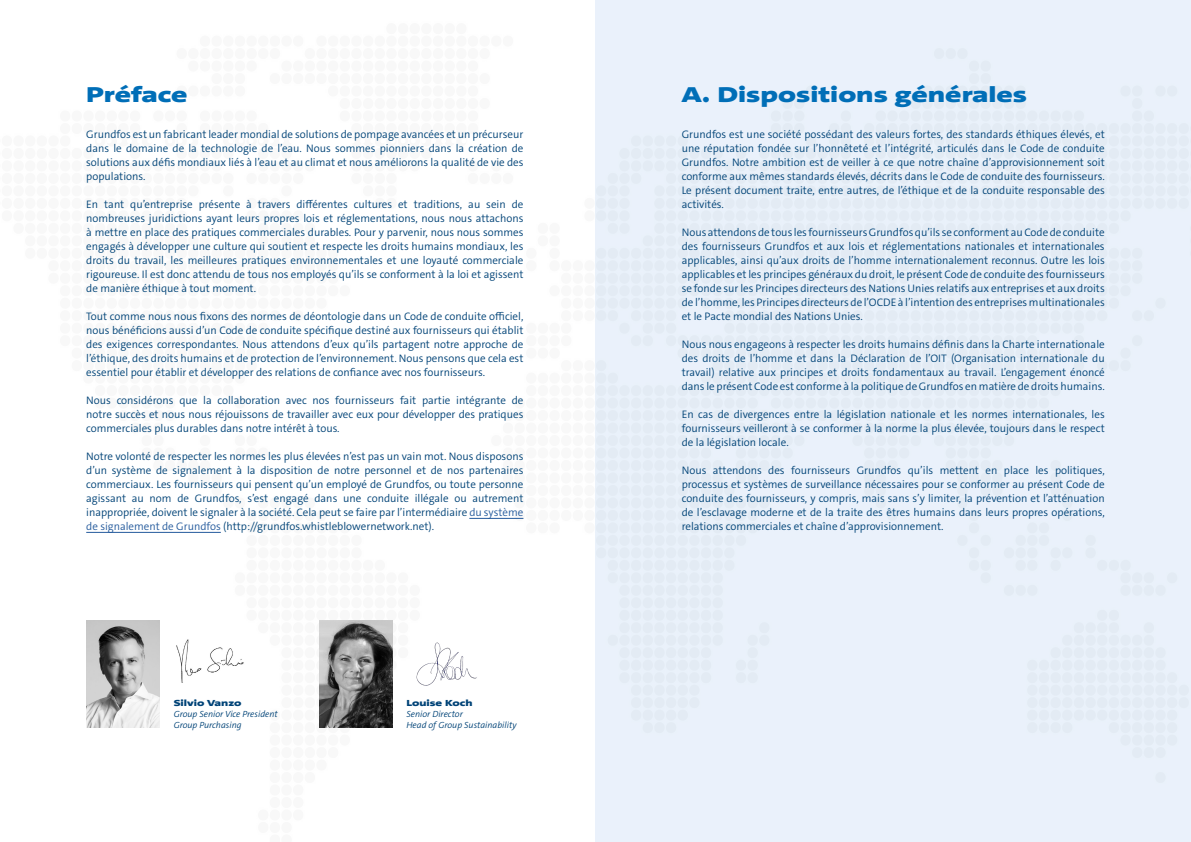
<style>
.page{position:relative;width:1191px;height:842px;background:#fff}
.page>*{position:absolute;margin:0;border:0;box-sizing:border-box;transform-origin:0 0}
.t1{font:900 22px "Grundfos The Sans Extd";color:#006eb7}
.t2{font:300 11px/14px "Grundfos The Sans";color:#004377;text-align:justify}
.t3{font:italic 300 9px/11px "Grundfos The Sans";color:#004377}
.t4{font:900 9px "Grundfos The Sans Extd";color:#004377}
.s1{color:#245a9c}
</style>
<div class="page">
<img style="left:86px;top:16px;width:1105px;height:826px">
<svg style="left:99px;top:139px;width:442px;height:5px"></svg>
<hr style="left:469px;top:518px;width:54px;height:1px;background:#245a9c">
<hr style="left:86px;top:532px;width:135px;height:1px;background:#245a9c">
<img style="left:319px;top:620px;width:73px;height:108px">
<img style="left:86px;top:620px;width:73px;height:108px">
<img style="left:406px;top:634px;width:76px;height:56px">
<img style="left:174px;top:638px;width:74px;height:44px">
<h1 class="t1" style="left:86px;top:81px;width:103px">Préface</h1>
<p class="t2" style="left:86px;top:128px;width:439px">Grundfos est un fabricant leader mondial de solutions de pompage avancées et un précurseur dans le domaine de la technologie de l’eau. Nous sommes pionniers dans la création de solutions aux défis mondiaux liés à l’eau et au climat et nous améliorons la qualité de vie des populations.</p>
<p class="t2" style="left:86px;top:198px;width:439px">En tant qu’entreprise présente à travers différentes cultures et traditions, au sein de nombreuses juridictions ayant leurs propres lois et réglementations, nous nous attachons à mettre en place des pratiques commerciales durables. Pour y parvenir, nous nous sommes engagés à développer une culture qui soutient et respecte les droits humains mondiaux, les droits du travail, les meilleures pratiques environnementales et une loyauté commerciale rigoureuse. Il est donc attendu de tous nos employés qu’ils se conforment à la loi et agissent de manière éthique à tout moment.</p>
<p class="t2" style="left:86px;top:310px;width:439px">Tout comme nous nous fixons des normes de déontologie dans un Code de conduite officiel, nous bénéficions aussi d’un Code de conduite spécifique destiné aux fournisseurs qui établit des exigences correspondantes. Nous attendons d’eux qu’ils partagent notre approche de l’éthique, des droits humains et de protection de l’environnement. Nous pensons que cela est essentiel pour établir et développer des relations de confiance avec nos fournisseurs.</p>
<p class="t2" style="left:86px;top:394px;width:439px">Nous considérons que la collaboration avec nos fournisseurs fait partie intégrante de notre succès et nous nous réjouissons de travailler avec eux pour développer des pratiques commerciales plus durables dans notre intérêt à tous.</p>
<p class="t2" style="left:86px;top:450px;width:439px">Notre volonté de respecter les normes les plus élevées n’est pas un vain mot. Nous disposons d’un système de signalement à la disposition de notre personnel et de nos partenaires commerciaux. Les fournisseurs qui pensent qu’un employé de Grundfos, ou toute personne agissant au nom de Grundfos, s’est engagé dans une conduite illégale ou autrement inappropriée, doivent le signaler à la société. Cela peut se faire par l’intermédiaire <span class="s1">du système de signalement de Grundfos</span> (http://grundfos.whistleblowernetwork.net).</p>
<p class="t4" style="left:174px;top:697px;width:69px">Silvio Vanzo</p>
<p class="t3" style="left:174px;top:708px;width:105px">Group Senior Vice President<br>Group Purchasing</p>
<p class="t4" style="left:406px;top:697px;width:68px">Louise Koch</p>
<p class="t3" style="left:406px;top:709px;width:112px">Senior Director<br>Head of Group Sustainability</p>
<h1 class="t1" style="left:681px;top:81px;width:347px">A. Dispositions générales</h1>
<p class="t2" style="left:681px;top:128px;width:424px">Grundfos est une société possédant des valeurs fortes, des standards éthiques élevés, et une réputation fondée sur l’honnêteté et l’intégrité, articulés dans le Code de conduite Grundfos. Notre ambition est de veiller à ce que notre chaîne d’approvisionnement soit conforme aux mêmes standards élevés, décrits dans le Code de conduite des fournisseurs.<br>Le présent document traite, entre autres, de l’éthique et de la conduite responsable des activités.</p>
<p class="t2" style="left:681px;top:226px;width:424px">Nous attendons de tous les fournisseurs Grundfos qu’ils se conforment au Code de conduite des fournisseurs Grundfos et aux lois et réglementations nationales et internationales applicables, ainsi qu’aux droits de l’homme internationalement reconnus. Outre les lois applicables et les principes généraux du droit, le présent Code de conduite des fournisseurs se fonde sur les Principes directeurs des Nations Unies relatifs aux entreprises et aux droits de l’homme, les Principes directeurs de l’OCDE à l’intention des entreprises multinationales et le Pacte mondial des Nations Unies.</p>
<p class="t2" style="left:681px;top:338px;width:424px">Nous nous engageons à respecter les droits humains définis dans la Charte internationale des droits de l’homme et dans la Déclaration de l’OIT (Organisation internationale du travail) relative aux principes et droits fondamentaux au travail. L’engagement énoncé dans le présent Code est conforme à la politique de Grundfos en matière de droits humains.</p>
<p class="t2" style="left:681px;top:408px;width:424px">En cas de divergences entre la législation nationale et les normes internationales, les fournisseurs veilleront à se conformer à la norme la plus élevée, toujours dans le respect de la législation locale.</p>
<p class="t2" style="left:681px;top:464px;width:424px">Nous attendons des fournisseurs Grundfos qu’ils mettent en place les politiques, processus et systèmes de surveillance nécessaires pour se conformer au présent Code de conduite des fournisseurs, y compris, mais sans s’y limiter, la prévention et l’atténuation de l’esclavage moderne et de la traite des êtres humains dans leurs propres opérations, relations commerciales et chaîne d’approvisionnement.</p>
</div>
